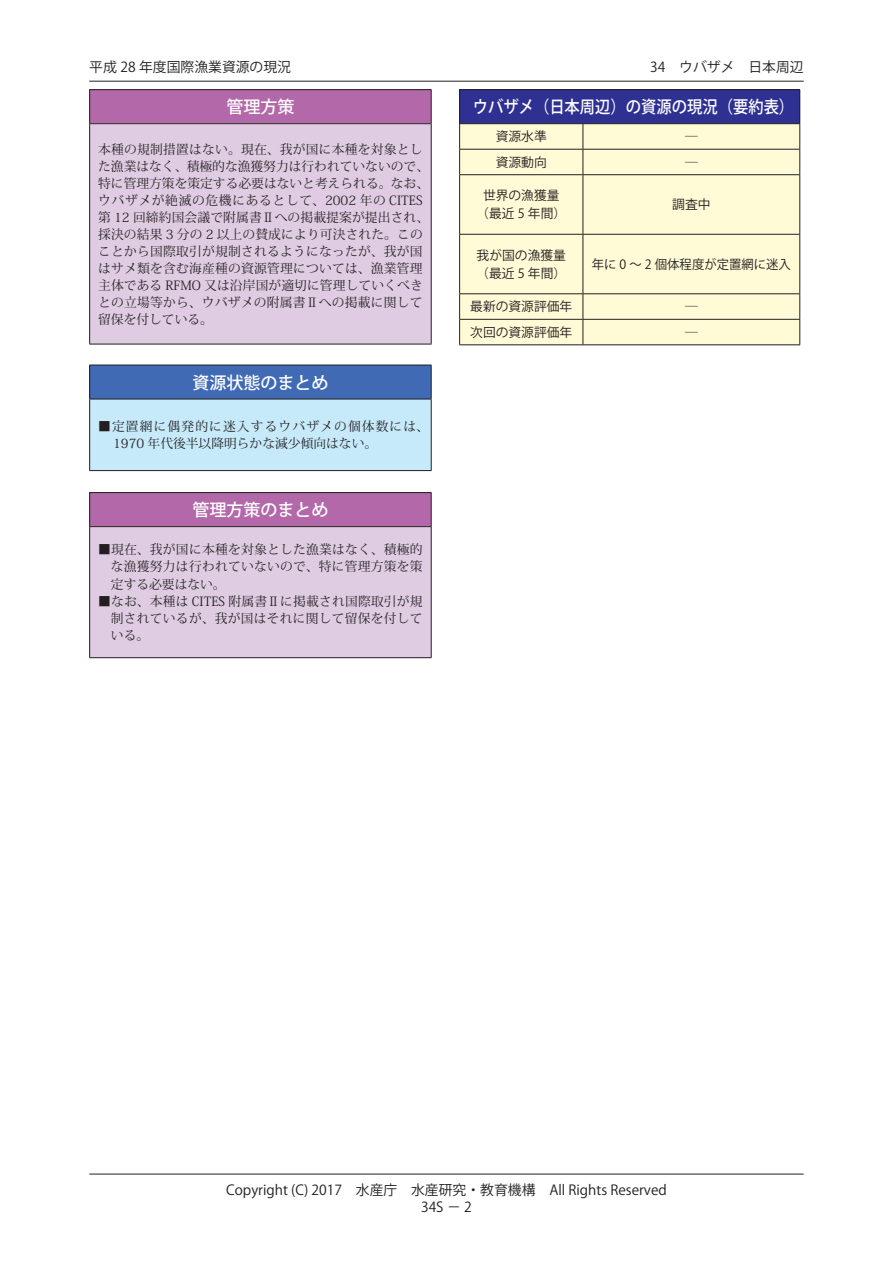
<style>
.page{position:relative;width:893px;height:1263px;background:#fff}
.page>*{position:absolute;margin:0;border:0;box-sizing:border-box;transform-origin:0 0}
.t1{font:500 16.95px "Koz Go Pro";color:#fff;scale:.9 1}
.t2{font:500 16.95px "Koz Go Pro";color:#fff}
.t3{font:13.8px "Koz Go Pro";color:#231f20}
.t4{font:12.75px/17px "Koz Min Pro";letter-spacing:.02em;color:#231f20;text-align:justify}
.t5{font:12.75px "Koz Go Pro";color:#231f20}
.t6{font:12.75px/17px "Koz Min Pro";letter-spacing:.09em;color:#231f20}
</style>
<div class="page">
<div style="left:460px;top:90px;width:340px;height:34px;background:#2e3092"></div>
<div style="left:460px;top:124px;width:339px;height:220px;background:#fffbd6"></div>
<hr style="left:459px;top:89px;width:124px;height:1px;background:#231f20">
<hr style="left:459px;top:90px;width:1px;height:33px;background:#231f20">
<hr style="left:583px;top:89px;width:217px;height:1px;background:#231f20">
<hr style="left:799px;top:90px;width:1px;height:33px;background:#231f20">
<hr style="left:459px;top:123px;width:124px;height:1px;background:#231f20">
<hr style="left:583px;top:123px;width:217px;height:1px;background:#231f20">
<hr style="left:459px;top:149px;width:124px;height:1px;background:#231f20">
<svg style="left:459px;top:124px;width:1px;height:50px"></svg>
<hr style="left:583px;top:149px;width:217px;height:1px;background:#231f20">
<svg style="left:583px;top:124px;width:1px;height:50px"></svg>
<svg style="left:799px;top:124px;width:1px;height:50px"></svg>
<hr style="left:459px;top:174px;width:124px;height:1px;background:#231f20">
<hr style="left:459px;top:175px;width:1px;height:59px;background:#231f20">
<hr style="left:583px;top:174px;width:217px;height:1px;background:#231f20">
<hr style="left:583px;top:175px;width:1px;height:59px;background:#231f20">
<hr style="left:799px;top:175px;width:1px;height:59px;background:#231f20">
<hr style="left:459px;top:234px;width:124px;height:1px;background:#231f20">
<hr style="left:459px;top:235px;width:1px;height:58px;background:#231f20">
<hr style="left:583px;top:234px;width:217px;height:1px;background:#231f20">
<hr style="left:583px;top:235px;width:1px;height:58px;background:#231f20">
<hr style="left:799px;top:235px;width:1px;height:58px;background:#231f20">
<hr style="left:459px;top:293px;width:124px;height:1px;background:#231f20">
<hr style="left:583px;top:293px;width:217px;height:1px;background:#231f20">
<hr style="left:459px;top:319px;width:124px;height:1px;background:#231f20">
<svg style="left:459px;top:294px;width:1px;height:50px"></svg>
<hr style="left:583px;top:319px;width:217px;height:1px;background:#231f20">
<svg style="left:583px;top:294px;width:1px;height:50px"></svg>
<svg style="left:799px;top:294px;width:1px;height:50px"></svg>
<hr style="left:459px;top:344px;width:124px;height:1px;background:#231f20">
<hr style="left:583px;top:344px;width:217px;height:1px;background:#231f20">
<div style="left:90px;top:493px;width:341px;height:34px;background:#b368aa"></div>
<div style="left:90px;top:527px;width:341px;height:131px;background:#dfcce3"></div>
<hr style="left:89px;top:492px;width:343px;height:1px;background:#231f20">
<hr style="left:89px;top:493px;width:1px;height:33px;background:#231f20">
<hr style="left:431px;top:493px;width:1px;height:33px;background:#231f20">
<hr style="left:89px;top:526px;width:343px;height:1px;background:#231f20">
<hr style="left:89px;top:527px;width:1px;height:130px;background:#231f20">
<hr style="left:431px;top:527px;width:1px;height:130px;background:#231f20">
<hr style="left:89px;top:657px;width:343px;height:1px;background:#231f20">
<div style="left:90px;top:90px;width:341px;height:34px;background:#b368aa"></div>
<div style="left:90px;top:124px;width:341px;height:220px;background:#dfcce3"></div>
<hr style="left:89px;top:89px;width:343px;height:1px;background:#231f20">
<hr style="left:89px;top:90px;width:1px;height:33px;background:#231f20">
<hr style="left:431px;top:90px;width:1px;height:33px;background:#231f20">
<hr style="left:89px;top:123px;width:343px;height:1px;background:#231f20">
<hr style="left:89px;top:124px;width:1px;height:220px;background:#231f20">
<hr style="left:431px;top:124px;width:1px;height:220px;background:#231f20">
<hr style="left:89px;top:344px;width:343px;height:1px;background:#231f20">
<div style="left:90px;top:365px;width:341px;height:34px;background:#406ab4"></div>
<div style="left:90px;top:399px;width:341px;height:72px;background:#c6eafa"></div>
<hr style="left:89px;top:365px;width:343px;height:1px;background:#231f20">
<hr style="left:89px;top:365px;width:1px;height:34px;background:#231f20">
<hr style="left:431px;top:365px;width:1px;height:34px;background:#231f20">
<hr style="left:89px;top:399px;width:343px;height:1px;background:#231f20">
<hr style="left:89px;top:399px;width:1px;height:71px;background:#231f20">
<hr style="left:431px;top:399px;width:1px;height:71px;background:#231f20">
<hr style="left:89px;top:470px;width:343px;height:1px;background:#231f20">
<hr style="left:89px;top:81px;width:715px;height:1px;background:#231f20">
<hr style="left:89px;top:1174px;width:715px;height:1px;background:#231f20">
<p class="t3" style="left:89px;top:58px;width:203px">平成 28 年度国際漁業資源の現況</p>
<p class="t3" style="left:650px;top:58px;width:155px">34　ウバザメ　日本周辺</p>
<p class="t2" style="left:226px;top:96px;width:70px">管理方策</p>
<p class="t4" style="left:98px;top:140px;width:332px;text-align:left">本種の規制措置はない。現在、我が国に本種を対象とした漁業はなく、積極的な漁獲努力は行われていないので、特に管理方策を策定する必要はないと考えられる。なお、ウバザメが絶滅の危機にあるとして、2002 年の CITES第 12 回締約国会議で附属書Ⅱへの掲載提案が提出され、採決の結果 3 分の 2 以上の賛成により可決された。このことから国際取引が規制されるようになったが、我が国はサメ類を含む海産種の資源管理については、漁業管理主体である RFMO 又は沿岸国が適切に管理していくべきとの立場等から、ウバザメの附属書Ⅱへの掲載に関して留保を付している。</p>
<p class="t2" style="left:192px;top:371px;width:138px">資源状態のまとめ</p>
<p class="t6" style="left:113px;top:418px;width:317px;text-indent:-15px">■定置網に偶発的に迷入するウバザメの個体数には、<br>1970 年代後半以降明らかな減少傾向はない。</p>
<p class="t2" style="left:192px;top:499px;width:138px">管理方策のまとめ</p>
<p class="t4" style="left:111px;top:541px;width:313px;text-indent:-13px">■現在、我が国に本種を対象とした漁業はなく、積極的な漁獲努力は行われていないので、特に管理方策を策定する必要はない。</p>
<p class="t4" style="left:111px;top:592px;width:313px;text-indent:-13px">■なお、本種は CITES 附属書Ⅱに掲載され国際取引が規制されているが、我が国はそれに関して留保を付している。</p>
<p class="t1" style="left:473px;top:96px;width:359px">ウバザメ（日本周辺）の資源の現況（要約表）</p>
<p class="t5" style="left:496px;top:128px;width:53px">資源水準</p>
<p class="t5" style="left:685px;top:128px;width:14px">―</p>
<p class="t5" style="left:496px;top:154px;width:53px">資源動向</p>
<p class="t5" style="left:685px;top:154px;width:14px">―</p>
<p class="t5" style="left:483px;top:187px;width:78px">世界の漁獲量</p>
<p class="t5" style="left:476px;top:205px;width:91px">（最近 5 年間）</p>
<p class="t5" style="left:672px;top:196px;width:40px">調査中</p>
<p class="t5" style="left:477px;top:247px;width:91px">我が国の漁獲量</p>
<p class="t5" style="left:476px;top:265px;width:91px">（最近 5 年間）</p>
<p class="t5" style="left:592px;top:256px;width:201px">年に 0 ～ 2 個体程度が定置網に迷入</p>
<p class="t5" style="left:470px;top:298px;width:104px">最新の資源評価年</p>
<p class="t5" style="left:685px;top:298px;width:14px">―</p>
<p class="t5" style="left:470px;top:324px;width:104px">次回の資源評価年</p>
<p class="t5" style="left:685px;top:324px;width:14px">―</p>
<p class="t3" style="left:226px;top:1181px;width:442px">Copyright (C) 2017　水産庁　水産研究・教育機構　All Rights Reserved</p>
<p class="t3" style="left:421px;top:1198px;width:52px">34S － 2</p>
</div>
